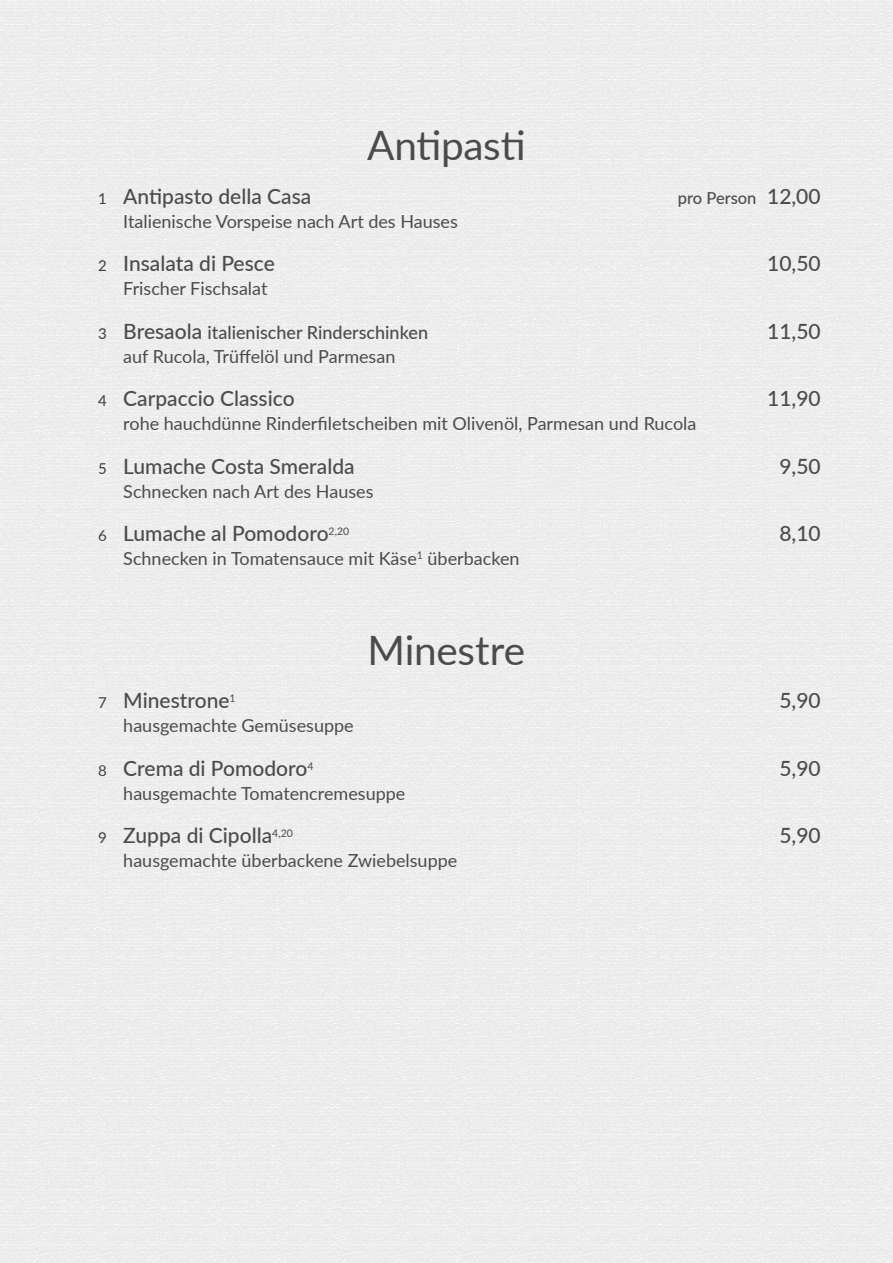
<style>
.page{position:relative;width:893px;height:1263px;background:#edecec}
.page>*{position:absolute;margin:0;border:0;box-sizing:border-box;transform-origin:0 0}
.t1{font:40.5px "Lato";letter-spacing:-.005em;color:#4b4b4d}
.t2{font:500 21px "Lato";color:#4b4b4d}
.t3{font:18px "Lato";color:#4b4b4d}
.t4{font:500 18px "Lato";color:#4b4b4d}
.t5{font:500 16.5px "Lato";color:#4b4b4d}
.s1{font-weight:400;font-size:15px;color:#3e3d40}
.s2{font-size:21px}
</style>
<div class="page">
<h1 class="t1" style="left:367px;top:116px;width:160px">Antipasti</h1>
<p class="t2" style="left:98px;top:181px;width:215px"><span class="s1">1</span> Antipasto della Casa</p>
<p class="t5" style="left:678px;top:186px;width:144px">pro Person <span class="s2">12,00</span></p>
<p class="t3" style="left:123px;top:208px;width:336px">Italienische Vorspeise nach Art des Hauses</p>
<p class="t2" style="left:98px;top:248px;width:178px"><span class="s1">2</span> Insalata di Pesce</p>
<p class="t2" style="left:767px;top:248px;width:55px">10,50</p>
<p class="t3" style="left:123px;top:276px;width:146px">Frischer Fischsalat</p>
<p class="t4" style="left:98px;top:319px;width:331px"><span class="s1">3</span> <span class="s2">Bresaola</span> italienischer Rinderschinken</p>
<p class="t2" style="left:767px;top:316px;width:55px">11,50</p>
<p class="t3" style="left:123px;top:343px;width:274px">auf Rucola, Trüffelöl und Parmesan</p>
<p class="t2" style="left:98px;top:383px;width:198px"><span class="s1">4</span> Carpaccio Classico</p>
<p class="t2" style="left:767px;top:383px;width:55px">11,90</p>
<p class="t3" style="left:123px;top:411px;width:575px">rohe hauchdünne Rinderfiletscheiben mit Olivenöl, Parmesan und Rucola</p>
<p class="t2" style="left:98px;top:451px;width:258px"><span class="s1">5</span> Lumache Costa Smeralda</p>
<p class="t2" style="left:779px;top:451px;width:43px">9,50</p>
<p class="t3" style="left:123px;top:478px;width:252px">Schnecken nach Art des Hauses</p>
<p class="t2" style="left:98px;top:518px;width:253px"><span class="s1">6</span> Lumache al Pomodoro<sup>2,20</sup></p>
<p class="t2" style="left:779px;top:518px;width:43px">8,10</p>
<p class="t3" style="left:123px;top:546px;width:398px">Schnecken in Tomatensauce mit Käse<sup>1</sup> überbacken</p>
<h1 class="t1" style="left:368px;top:621px;width:159px">Minestre</h1>
<p class="t2" style="left:98px;top:686px;width:139px"><span class="s1">7</span> Minestrone<sup>1</sup></p>
<p class="t2" style="left:779px;top:686px;width:43px">5,90</p>
<p class="t3" style="left:123px;top:713px;width:232px">hausgemachte Gemüsesuppe</p>
<p class="t2" style="left:98px;top:753px;width:217px"><span class="s1">8</span> Crema di Pomodoro<sup>4</sup></p>
<p class="t2" style="left:779px;top:753px;width:43px">5,90</p>
<p class="t3" style="left:123px;top:780px;width:284px">hausgemachte Tomatencremesuppe</p>
<p class="t2" style="left:98px;top:821px;width:196px"><span class="s1">9</span> Zuppa di Cipolla<sup>4,20</sup></p>
<p class="t2" style="left:779px;top:821px;width:43px">5,90</p>
<p class="t3" style="left:123px;top:848px;width:335px">hausgemachte überbackene Zwiebelsuppe</p>
</div>
